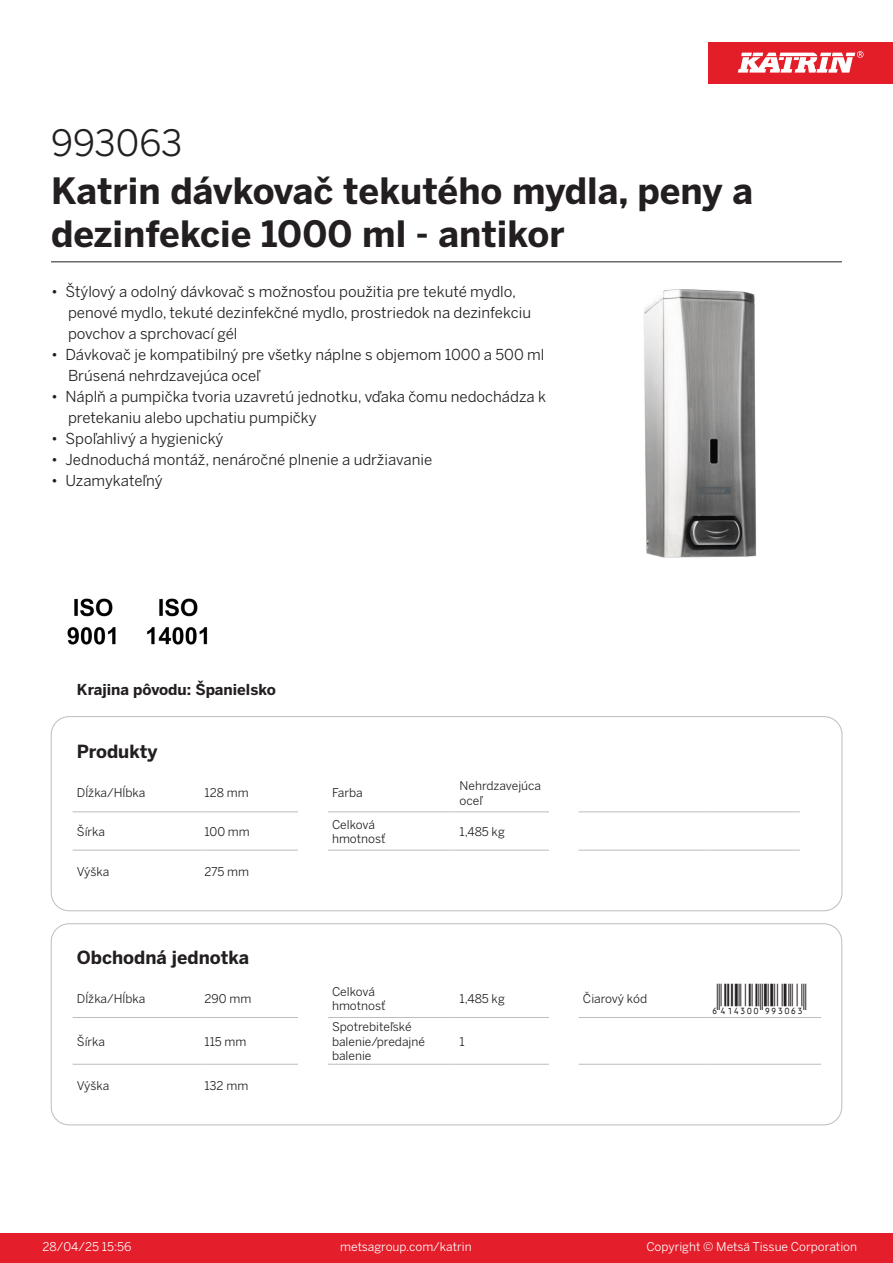
<style>
.page{position:relative;width:893px;height:1263px;background:#fff}
.page>*{position:absolute;margin:0;border:0;box-sizing:border-box;transform-origin:0 0}
.Product_Name{font:700 36px/43.2px "Benton Sans";color:#231f20}
.External_material_co{font:36px "Benton Sans";color:#231f20}
.T_EAN{font:30px "Viisas EAN Matala";color:#231f20}
.T_TableHeader{font:700 18px "Benton Sans";color:#231f20}
.MarketingBullets{font:15px/21px "Benton Sans";color:#231f20}
.Country_of_Origin{font:700 15px "Benton Sans";color:#231f20}
.T_TableBody{font:12px/14.4px "Benton Sans";color:#231f20}
.t1{font:12px "Benton Sans";color:#fff}
</style>
<div class="page">
<div style="left:0;top:1233px;width:893px;height:30px;background:#e41e2b"></div>
<div style="left:708px;top:43px;width:185px;height:41px;background:#e31e28"></div>
<svg style="left:738px;top:51px;width:126px;height:22px"></svg>
<hr style="left:73px;top:812px;width:127px;height:1px;background:#bcbdc0">
<hr style="left:200px;top:812px;width:98px;height:1px;background:#bcbdc0">
<hr style="left:328px;top:812px;width:127px;height:1px;background:#bcbdc0">
<hr style="left:455px;top:812px;width:94px;height:1px;background:#bcbdc0">
<hr style="left:579px;top:812px;width:127px;height:1px;background:#bcbdc0">
<hr style="left:706px;top:812px;width:94px;height:1px;background:#bcbdc0">
<hr style="left:73px;top:850px;width:127px;height:1px;background:#bcbdc0">
<hr style="left:200px;top:850px;width:98px;height:1px;background:#bcbdc0">
<hr style="left:328px;top:850px;width:127px;height:1px;background:#bcbdc0">
<hr style="left:455px;top:850px;width:94px;height:1px;background:#bcbdc0">
<hr style="left:579px;top:850px;width:127px;height:1px;background:#bcbdc0">
<hr style="left:706px;top:850px;width:94px;height:1px;background:#bcbdc0">
<div style="left:51px;top:716px;width:791px;height:195px;border:1px solid #bcbdc0;border-radius:18px"></div>
<hr style="left:73px;top:1017px;width:127px;height:1px;background:#bcbdc0">
<hr style="left:200px;top:1017px;width:98px;height:1px;background:#bcbdc0">
<hr style="left:328px;top:1017px;width:127px;height:1px;background:#bcbdc0">
<hr style="left:455px;top:1017px;width:94px;height:1px;background:#bcbdc0">
<hr style="left:579px;top:1017px;width:127px;height:1px;background:#bcbdc0">
<hr style="left:706px;top:1017px;width:115px;height:1px;background:#bcbdc0">
<hr style="left:73px;top:1064px;width:127px;height:1px;background:#bcbdc0">
<hr style="left:200px;top:1064px;width:98px;height:1px;background:#bcbdc0">
<hr style="left:328px;top:1064px;width:127px;height:1px;background:#bcbdc0">
<hr style="left:455px;top:1064px;width:94px;height:1px;background:#bcbdc0">
<hr style="left:579px;top:1064px;width:127px;height:1px;background:#bcbdc0">
<hr style="left:706px;top:1064px;width:115px;height:1px;background:#bcbdc0">
<div style="left:51px;top:923px;width:791px;height:202px;border:1px solid #bcbdc0;border-radius:18px"></div>
<img style="left:644px;top:289px;width:112px;height:269px">
<img style="left:67px;top:598px;width:49px;height:47px">
<img style="left:147px;top:598px;width:61px;height:47px">
<hr style="left:51px;top:261px;width:791px;height:1px;background:#231f20">
<p class="External_material_co" style="left:51px;top:121px;width:133px">993063</p>
<p class="Product_Name" style="left:51px;top:170px;width:704px">Katrin dávkovač tekutého mydla, peny a dezinfekcie 1000 ml - antikor</p>
<p class="MarketingBullets" style="left:68px;top:281px;width:464px;text-indent:-17px">• Štýlový a odolný dávkovač s možnosťou použitia pre tekuté mydlo, penové mydlo, tekuté dezinfekčné mydlo, prostriedok na dezinfekciu povchov a sprchovací gél</p>
<p class="MarketingBullets" style="left:68px;top:344px;width:478px;text-indent:-17px">• Dávkovač je kompatibilný pre všetky náplne s objemom 1000 a 500 ml<br>Brúsená nehrdzavejúca oceľ</p>
<p class="MarketingBullets" style="left:68px;top:386px;width:479px;text-indent:-17px">• Náplň a pumpička tvoria uzavretú jednotku, vďaka čomu nedochádza k pretekaniu alebo upchatiu pumpičky</p>
<p class="MarketingBullets" style="left:51px;top:428px;width:174px">• Spoľahlivý a hygienický</p>
<p class="MarketingBullets" style="left:51px;top:449px;width:383px">• Jednoduchá montáž, nenáročné plnenie a udržiavanie</p>
<p class="MarketingBullets" style="left:51px;top:470px;width:113px">• Uzamykateľný</p>
<p class="Country_of_Origin" style="left:77px;top:680px;width:200px">Krajina pôvodu: Španielsko</p>
<p class="T_TableHeader" style="left:77px;top:740px;width:82px">Produkty</p>
<p class="T_TableBody" style="left:77px;top:786px;width:70px">Dĺžka/Hĺbka</p>
<p class="T_TableBody" style="left:204px;top:786px;width:46px">128 mm</p>
<p class="T_TableBody" style="left:332px;top:786px;width:32px">Farba</p>
<p class="T_TableBody" style="left:460px;top:779px;width:83px">Nehrdzavejúca oceľ</p>
<p class="T_TableBody" style="left:77px;top:824px;width:30px">Šírka</p>
<p class="T_TableBody" style="left:204px;top:824px;width:47px">100 mm</p>
<p class="T_TableBody" style="left:332px;top:817px;width:44px">Celková</p>
<p class="T_TableBody" style="left:332px;top:831px;width:55px">hmotnosť</p>
<p class="T_TableBody" style="left:460px;top:824px;width:47px">1,485 kg</p>
<p class="T_TableBody" style="left:77px;top:864px;width:34px">Výška</p>
<p class="T_TableBody" style="left:204px;top:864px;width:46px">275 mm</p>
<p class="T_TableHeader" style="left:77px;top:946px;width:174px">Obchodná jednotka</p>
<p class="T_TableBody" style="left:77px;top:991px;width:70px">Dĺžka/Hĺbka</p>
<p class="T_TableBody" style="left:204px;top:991px;width:48px">290 mm</p>
<p class="T_TableBody" style="left:77px;top:1034px;width:30px">Šírka</p>
<p class="T_TableBody" style="left:204px;top:1034px;width:43px">115 mm</p>
<p class="T_TableBody" style="left:77px;top:1079px;width:34px">Výška</p>
<p class="T_TableBody" style="left:204px;top:1079px;width:45px">132 mm</p>
<p class="T_TableBody" style="left:332px;top:984px;width:44px">Celková</p>
<p class="T_TableBody" style="left:332px;top:999px;width:55px">hmotnosť</p>
<p class="T_TableBody" style="left:332px;top:1020px;width:94px">Spotrebiteľské balenie/predajné balenie</p>
<p class="T_TableBody" style="left:460px;top:991px;width:47px">1,485 kg</p>
<p class="T_TableBody" style="left:583px;top:991px;width:66px">Čiarový kód</p>
<p class="T_EAN" style="left:710px;top:983px;width:97px">*6414300993063*</p>
<p class="T_TableBody" style="left:460px;top:1034px;width:7px">1</p>
<p class="t1" style="left:43px;top:1239px;width:91px">28/04/25 15:56</p>
<p class="t1" style="left:340px;top:1239px;width:133px">metsagroup.com/katrin</p>
<p class="t1" style="left:646px;top:1239px;width:212px">Copyright © Metsä Tissue Corporation</p>
</div>
